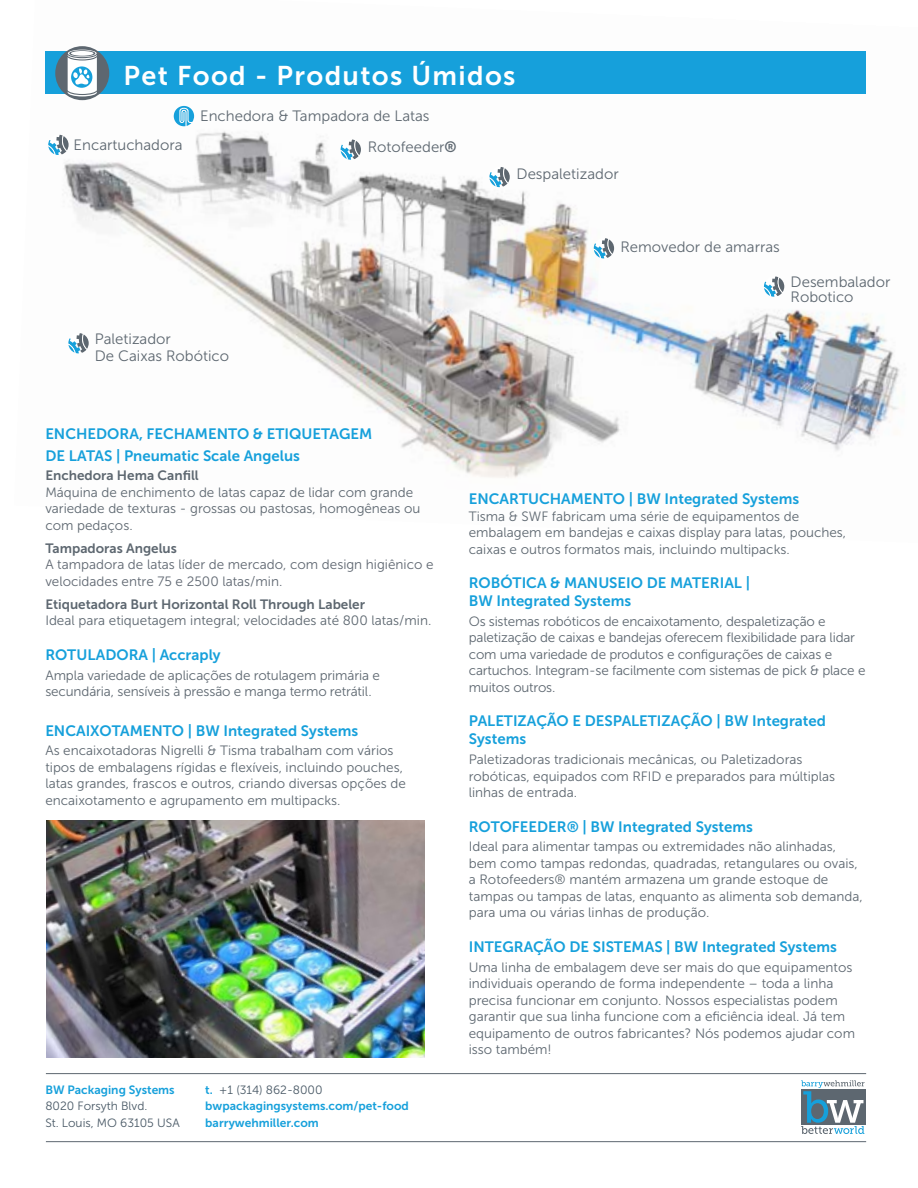
<style>
.page{position:relative;width:918px;height:1188px;background:#fff}
.page>*{position:absolute;margin:0;border:0;box-sizing:border-box;transform-origin:0 0}
.t1{font:27px "Museo Sans 700";letter-spacing:.05em;color:#fff}
.t2{font:15px/18px "Museo Sans 700";color:#16a0db}
.t3{font:15px/15px "Museo Sans 300";color:#5d6770}
.t4{font:13.5px/16.5px "Museo Sans 300";color:#5d6770}
.t5{font:13.5px/16.5px "Museo Sans 300";color:#5f6771}
.t6{font:13.5px "Museo Sans 700";color:#5d6770}
.t7{font:12px/16.5px "Museo Sans 700";color:#16a0db}
.t8{font:12px/16.5px "Museo Sans 300";color:#485865}
.s1{font-family:"Museo Sans 700"}
.s2{font-family:"Museo Sans 700";color:#16a0db}
</style>
<div class="page">
<img style="left:59px;top:46px;width:841px;height:432px">
<hr style="left:46px;top:1141px;width:820px;height:1px;background:#5d6770">
<hr style="left:46px;top:1073px;width:820px;height:1px;background:#5d6770">
<svg style="left:801px;top:1080px;width:64px;height:54px"></svg>
<div style="left:45px;top:51px;width:821px;height:43px;background:#16a0db"></div>
<div style="left:55px;top:46px;width:54px;height:54px;background:#5d6770;border-radius:50%"></div>
<svg style="left:68px;top:50px;width:29px;height:46px"></svg>
<img style="left:46px;top:821px;width:378px;height:236px">
<svg style="left:489px;top:167px;width:21px;height:20px"></svg>
<svg style="left:594px;top:238px;width:20px;height:20px"></svg>
<svg style="left:764px;top:276px;width:20px;height:21px"></svg>
<svg style="left:48px;top:135px;width:21px;height:20px"></svg>
<svg style="left:68px;top:333px;width:21px;height:20px"></svg>
<svg style="left:174px;top:106px;width:20px;height:20px"></svg>
<svg style="left:341px;top:139px;width:20px;height:21px"></svg>
<h1 class="t1" style="left:124px;top:60px;width:393px">Pet Food - Produtos Úmidos</h1>
<p class="t3" style="left:74px;top:137px;width:110px">Encartuchadora</p>
<p class="t3" style="left:200px;top:109px;width:231px">Enchedora &amp; Tampadora de Latas</p>
<p class="t3" style="left:368px;top:139px;width:90px">Rotofeeder<span class="s1">®</span></p>
<p class="t3" style="left:95px;top:331px;width:136px;line-height:16.5px">Paletizador<br>De Caixas Robótico</p>
<p class="t3" style="left:517px;top:167px;width:104px">Despaletizador</p>
<p class="t3" style="left:620px;top:239px;width:161px">Removedor de amarras</p>
<p class="t3" style="left:791px;top:275px;width:101px">Desembalador<br>Robotico</p>
<p class="t2" style="left:45px;top:424px;width:328px;line-height:21.3px">ENCHEDORA, FECHAMENTO &amp; ETIQUETAGEM<br>DE LATAS | Pneumatic Scale Angelus</p>
<p class="t6" style="left:45px;top:468px;width:155px">Enchedora Hema Canfill</p>
<p class="t4" style="left:45px;top:484px;width:377px">Máquina de enchimento de latas capaz de lidar com grande variedade de texturas - grossas ou pastosas, homogêneas ou com pedaços.</p>
<p class="t6" style="left:45px;top:541px;width:133px">Tampadoras Angelus</p>
<p class="t5" style="left:45px;top:557px;width:390px">A tampadora de latas líder de mercado, com design higiênico e velocidades entre 75 e 2500 latas/min.</p>
<p class="t6" style="left:45px;top:597px;width:321px">Etiquetadora Burt Horizontal Roll Through Labeler</p>
<p class="t4" style="left:45px;top:613px;width:388px">Ideal para etiquetagem integral; velocidades até 800 latas/min.</p>
<p class="t2" style="left:45px;top:646px;width:177px">ROTULADORA | Accraply</p>
<p class="t4" style="left:45px;top:667px;width:336px">Ampla variedade de aplicações de rotulagem primária e secundária, sensíveis à pressão e manga termo retrátil.</p>
<p class="t2" style="left:45px;top:721px;width:314px">ENCAIXOTAMENTO | BW Integrated Systems</p>
<p class="t4" style="left:45px;top:743px;width:362px">As encaixotadoras Nigrelli &amp; Tisma trabalham com vários tipos de embalagens rígidas e flexíveis, incluindo pouches, latas grandes, frascos e outros, criando diversas opções de encaixotamento e agrupamento em multipacks.</p>
<p class="t7" style="left:45px;top:1081px;width:131px">BW Packaging Systems</p>
<p class="t8" style="left:45px;top:1098px;width:136px">8020 Forsyth Blvd.<br>St. Louis, MO 63105 USA</p>
<p class="t8" style="left:205px;top:1081px;width:119px"><span class="s2">t.</span> +1 (314) 862-8000</p>
<p class="t7" style="left:205px;top:1098px;width:205px">bwpackagingsystems.com/pet-food barrywehmiller.com</p>
<p class="t2" style="left:469px;top:490px;width:332px">ENCARTUCHAMENTO | BW Integrated Systems</p>
<p class="t4" style="left:469px;top:508px;width:379px">Tisma &amp; SWF fabricam uma série de equipamentos de embalagem em bandejas e caixas display para latas, pouches, caixas e outros formatos mais, incluindo multipacks.</p>
<p class="t2" style="left:469px;top:574px;width:283px">ROBÓTICA &amp; MANUSEIO DE MATERIAL |<br>BW Integrated Systems</p>
<p class="t4" style="left:469px;top:613px;width:398px">Os sistemas robóticos de encaixotamento, despaletização e paletização de caixas e bandejas oferecem flexibilidade para lidar com uma variedade de produtos e configurações de caixas e cartuchos. Integram-se facilmente com sistemas de pick &amp; place e muitos outros.</p>
<p class="t2" style="left:469px;top:712px;width:359px">PALETIZAÇÃO E DESPALETIZAÇÃO | BW Integrated<br>Systems</p>
<p class="t4" style="left:469px;top:751px;width:368px">Paletizadoras tradicionais mecânicas, ou Paletizadoras robóticas, equipados com RFID e preparados para múltiplas linhas de entrada.</p>
<p class="t2" style="left:469px;top:817px;width:286px">ROTOFEEDER® | BW Integrated Systems</p>
<p class="t4" style="left:469px;top:839px;width:395px">Ideal para alimentar tampas ou extremidades não alinhadas, bem como tampas redondas, quadradas, retangulares ou ovais, a Rotofeeders® mantém armazena um grande estoque de tampas ou tampas de latas, enquanto as alimenta sob demanda, para uma ou várias linhas de produção.</p>
<p class="t2" style="left:469px;top:938px;width:370px">INTEGRAÇÃO DE SISTEMAS | BW Integrated Systems</p>
<p class="t4" style="left:469px;top:959px;width:388px">Uma linha de embalagem deve ser mais do que equipamentos individuais operando de forma independente – toda a linha precisa funcionar em conjunto. Nossos especialistas podem garantir que sua linha funcione com a eficiência ideal. Já tem equipamento de outros fabricantes? Nós podemos ajudar com isso também!</p>
</div>
